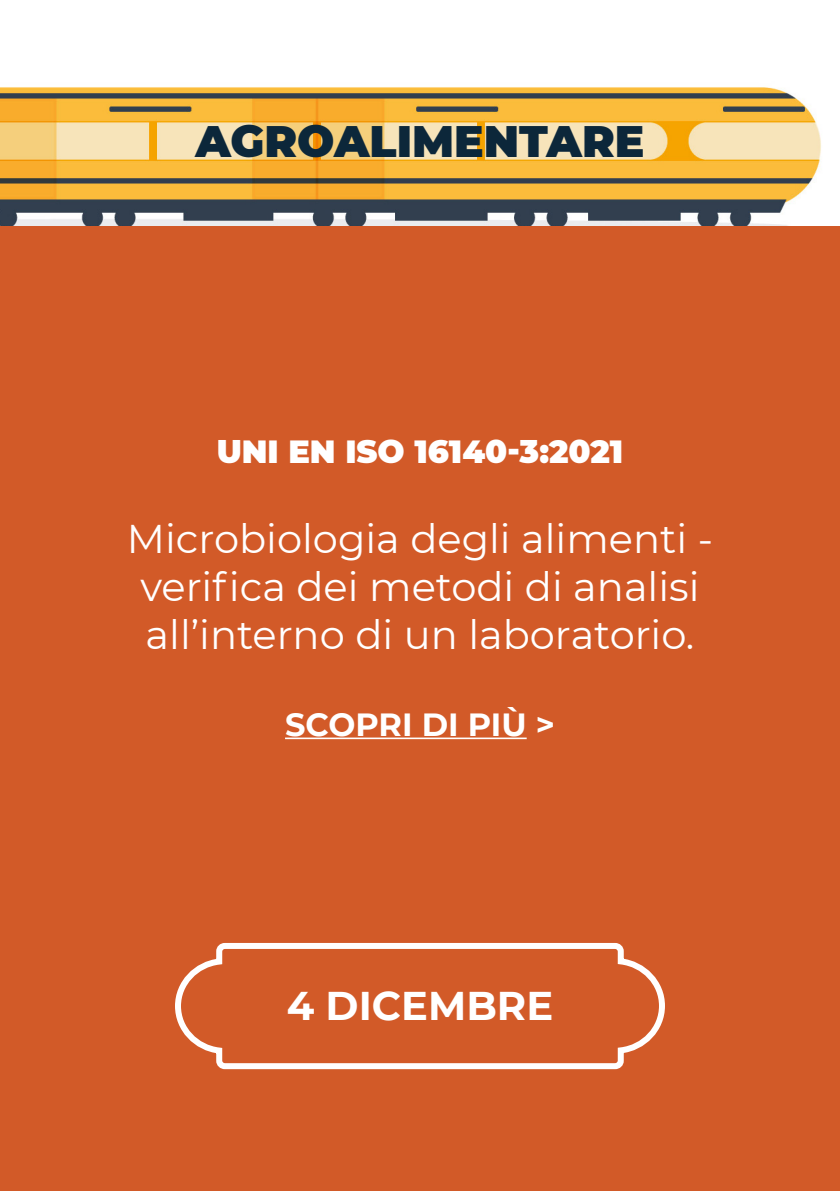
<style>
.page{position:relative;width:840px;height:1191px;background:#fff}
.page>*{position:absolute;margin:0;border:0;box-sizing:border-box;transform-origin:0 0}
.t1{font:900 44px "Montserrat";color:#0c273a}
.t2{font:40px/48px "Montserrat";color:#fff;text-align:center}
.t3{font:700 40px "Montserrat";color:#fff}
.t4{font:900 32px "Montserrat";color:#fff}
.t5{font:700 32px "Montserrat";color:#fff}
</style>
<div class="page">
<img style="left:0;top:87px;width:839px;height:140px">
<div style="left:0;top:227px;width:839px;height:964px;background:#d25a28"></div>
<hr style="left:285px;top:737px;width:241px;height:2px;background:#fff">
<svg style="left:175px;top:943px;width:490px;height:127px"></svg>
<p class="t1" style="left:195px;top:109px;width:450px">AGROALIMENTARE</p>
<p class="t4" style="left:216px;top:427px;width:408px">UNI EN ISO 16140-3:2021</p>
<p class="t2" style="left:127px;top:513px;width:587px">Microbiologia degli alimenti - verifica dei metodi di analisi all’interno di un laboratorio.</p>
<p class="t5" style="left:285px;top:701px;width:271px">SCOPRI DI PIÙ &gt;</p>
<p class="t3" style="left:286px;top:977px;width:268px">4 DICEMBRE</p>
</div>
